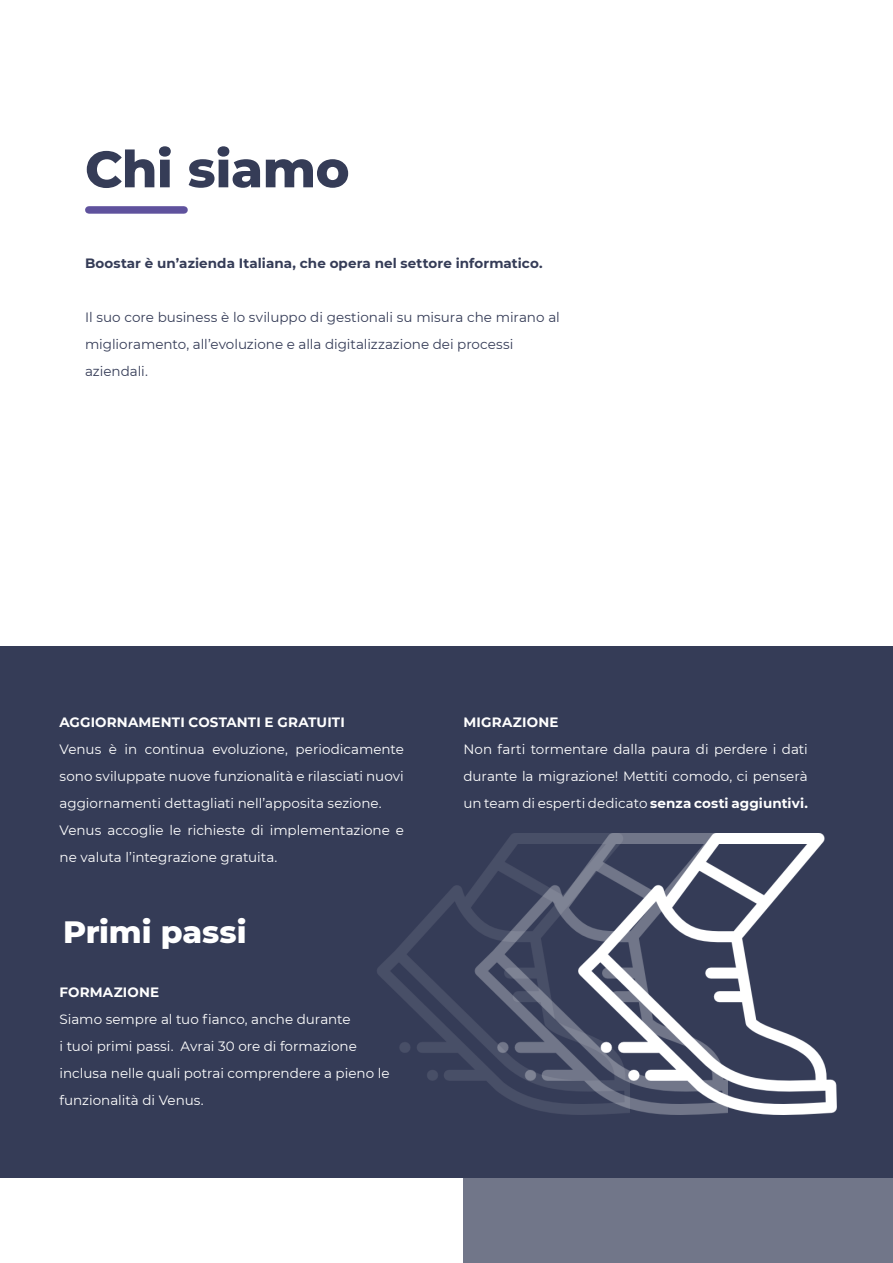
<style>
.page{position:relative;width:893px;height:1263px;background:#fff}
.page>*{position:absolute;margin:0;border:0;box-sizing:border-box;transform-origin:0 0}
.t1{font:800 51px "Montserrat";letter-spacing:-.01em;color:#353c57}
.t2{font:800 31.5px "Montserrat";letter-spacing:-.005em;color:#fff}
.Body_Text{font:13.5px/27px "Montserrat";color:#fff;text-align:justify}
.Body_Text-2{font:13.5px/27px "Montserrat";color:#353c57}
.Body_Text-3{font:700 13.5px "Montserrat";letter-spacing:.005em;color:#353c57}
.Body_Text-4{font:700 13.5px "Montserrat";letter-spacing:.01em;color:#fff}
.s1{font-weight:700}
</style>
<div class="page">
<div style="left:0;top:646px;width:893px;height:532px;background:#353c57"></div>
<div style="left:89px;top:206px;width:95px;height:8px;background:#5f529d"></div>
<svg style="left:463px;top:1114px;width:430px;height:149px;fill:#717689"></svg>
<img style="left:377px;top:885px;width:86px;height:196px">
<img style="left:463px;top:833px;width:106px;height:281px">
<img style="left:569px;top:833px;width:268px;height:281px">
<h1 class="t1" style="left:85px;top:132px;width:266px">Chi siamo</h1>
<p class="Body_Text-3" style="left:85px;top:254px;width:459px">Boostar è un’azienda Italiana, che opera nel settore informatico.</p>
<p class="Body_Text-2" style="left:85px;top:304px;width:476px">Il suo core business è lo sviluppo di gestionali su misura che mirano al miglioramento, all’evoluzione e alla digitalizzazione dei processi</p>
<p class="Body_Text-2" style="left:85px;top:358px;width:64px">aziendali.</p>
<p class="Body_Text-4" style="left:60px;top:713px;width:287px">AGGIORNAMENTI COSTANTI E GRATUITI</p>
<p class="Body_Text" style="left:60px;top:736px;width:346px">Venus è in continua evoluzione, periodicamente sono sviluppate nuove funzionalità e rilasciati nuovi aggiornamenti dettagliati nell’apposita sezione.</p>
<p class="Body_Text" style="left:60px;top:817px;width:346px">Venus accoglie le richieste di implementazione e ne valuta l’integrazione gratuita.</p>
<p class="t2" style="left:63px;top:909px;width:185px">Primi passi</p>
<p class="Body_Text-4" style="left:60px;top:983px;width:101px">FORMAZIONE</p>
<p class="Body_Text" style="left:60px;top:1006px;width:332px;text-align:left">Siamo sempre al tuo fianco, anche durante<br>i tuoi primi passi. Avrai 30 ore di formazione inclusa nelle quali potrai comprendere a pieno le funzionalità di Venus.</p>
<p class="Body_Text-4" style="left:463px;top:713px;width:96px">MIGRAZIONE</p>
<p class="Body_Text" style="left:463px;top:736px;width:346px">Non farti tormentare dalla paura di perdere i dati durante la migrazione! Mettiti comodo, ci penserà un team di esperti dedicato <span class="s1">senza costi aggiuntivi.</span></p>
</div>
